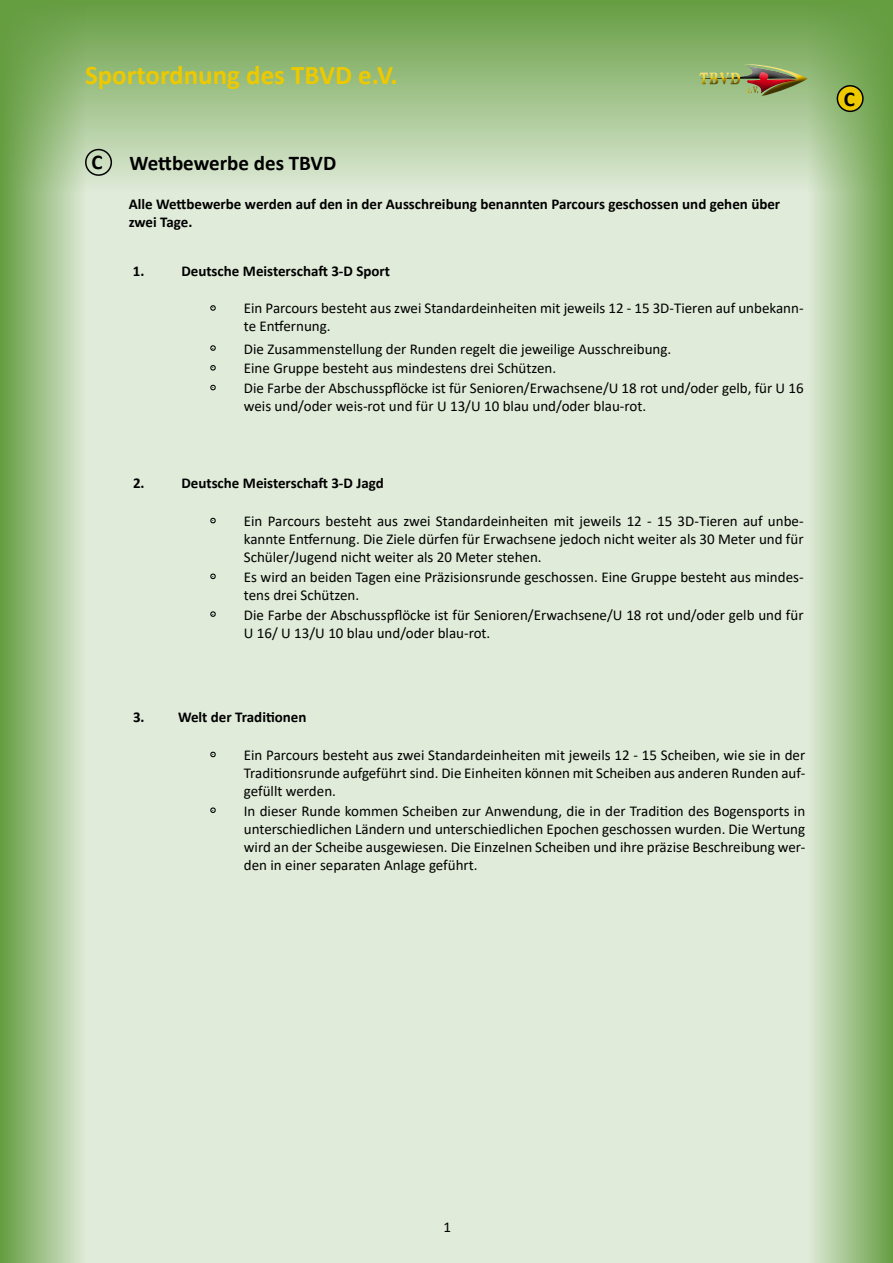
<style>
.page{position:relative;width:893px;height:1263px;background:#fff}
.page>*{position:absolute;margin:0;border:0;box-sizing:border-box;transform-origin:0 0}
.t1{font:700 27px "Calibri";color:#eec900}
.t2{font:700 21px "Calibri";color:#000}
.t3{font:15px/18px "Calibri";color:#000}
.t4{font:700 15px/18px "Calibri";color:#000}
.t5{font:8.7px "Calibri";color:#000}
</style>
<div class="page">
<div style="left:0;top:1px;width:893px;height:1262px;background:#e0ebd9"></div>
<div style="left:0;top:0;width:893px;height:191px;background:linear-gradient(to bottom,#649c40,#dee9d6)"></div>
<svg style="left:808px;top:0;width:85px;height:1263px;background:#9dc086"></svg>
<svg style="left:0;top:1px;width:85px;height:1262px;background:#9bbf85"></svg>
<div style="left:837px;top:86px;width:26px;height:25px;background:#eec900;border-radius:50%"></div>
<div style="left:837px;top:85px;width:27px;height:27px;border:2px solid #000;border-radius:50%"></div>
<div style="left:696px;top:64px;width:113px;height:40px;background:#000;opacity:.75"></div>
<div style="left:85px;top:149px;width:27px;height:27px;border:2px solid #000;border-radius:50%"></div>
<svg style="left:210px;top:751px;width:6px;height:7px"></svg>
<svg style="left:210px;top:807px;width:6px;height:6px"></svg>
<svg style="left:210px;top:305px;width:6px;height:6px"></svg>
<svg style="left:210px;top:345px;width:6px;height:6px"></svg>
<svg style="left:210px;top:365px;width:6px;height:6px"></svg>
<svg style="left:210px;top:384px;width:6px;height:7px"></svg>
<svg style="left:210px;top:517px;width:6px;height:7px"></svg>
<svg style="left:210px;top:573px;width:6px;height:7px"></svg>
<svg style="left:210px;top:611px;width:6px;height:6px"></svg>
<h1 class="t1" style="left:85px;top:56px;width:314px">Sportordnung des TBVD e.V.</h1>
<h2 class="t2" style="left:92px;top:147px;width:13px">C</h2>
<h2 class="t2" style="left:129px;top:148px;width:208px">Wettbewerbe des TBVD</h2>
<p class="t4" style="left:129px;top:195px;width:653px">Alle Wettbewerbe werden auf den in der Ausschreibung benannten Parcours geschossen und gehen über zwei Tage.</p>
<p class="t4" style="left:133px;top:261px;width:13px">1.</p>
<p class="t4" style="left:181px;top:261px;width:210px">Deutsche Meisterschaft 3-D Sport</p>
<p class="t5" style="left:212px;top:299px;width:4px">.</p>
<p class="t3" style="left:244px;top:299px;width:561px">Ein Parcours besteht aus zwei Standardeinheiten mit jeweils 12 - 15 3D-Tieren auf unbekann&shy;te Entfernung.</p>
<p class="t5" style="left:212px;top:340px;width:4px">.</p>
<p class="t3" style="left:244px;top:339px;width:429px">Die Zusammenstellung der Runden regelt die jeweilige Ausschreibung.</p>
<p class="t5" style="left:212px;top:359px;width:4px">.</p>
<p class="t3" style="left:244px;top:359px;width:314px">Eine Gruppe besteht aus mindestens drei Schützen.</p>
<p class="t5" style="left:212px;top:379px;width:4px">.</p>
<p class="t3" style="left:244px;top:379px;width:561px">Die Farbe der Abschusspflöcke ist für Senioren/Erwachsene/U 18 rot und/oder gelb, für U 16 weis und/oder weis-rot und für U 13/U 10 blau und/oder blau-rot.</p>
<p class="t4" style="left:133px;top:474px;width:13px">2.</p>
<p class="t4" style="left:181px;top:474px;width:204px">Deutsche Meisterschaft 3-D Jagd</p>
<p class="t5" style="left:212px;top:512px;width:4px">.</p>
<p class="t3" style="left:244px;top:512px;width:561px;text-align:justify">Ein Parcours besteht aus zwei Standardeinheiten mit jeweils 12 - 15 3D-Tieren auf unbe&shy;kannte Entfernung. Die Ziele dürfen für Erwachsene jedoch nicht weiter als 30 Meter und für Schüler/Jugend nicht weiter als 20 Meter stehen.</p>
<p class="t5" style="left:212px;top:568px;width:4px">.</p>
<p class="t3" style="left:244px;top:567px;width:561px">Es wird an beiden Tagen eine Präzisionsrunde geschossen. Eine Gruppe besteht aus mindes&shy;tens drei Schützen.</p>
<p class="t5" style="left:212px;top:606px;width:4px">.</p>
<p class="t3" style="left:244px;top:605px;width:561px">Die Farbe der Abschusspflöcke ist für Senioren/Erwachsene/U 18 rot und/oder gelb und für<br>U 16/ U 13/U 10 blau und/oder blau-rot.</p>
<p class="t4" style="left:133px;top:708px;width:175px">3. Welt der Traditionen</p>
<p class="t5" style="left:212px;top:746px;width:4px">.</p>
<p class="t3" style="left:244px;top:745px;width:563px;text-align:justify">Ein Parcours besteht aus zwei Standardeinheiten mit jeweils 12 - 15 Scheiben, wie sie in der Traditionsrunde aufgeführt sind. Die Einheiten können mit Scheiben aus anderen Runden auf&shy;gefüllt werden.</p>
<p class="t5" style="left:212px;top:802px;width:4px">.</p>
<p class="t3" style="left:244px;top:801px;width:563px;text-align:justify">In dieser Runde kommen Scheiben zur Anwendung, die in der Tradition des Bogensports in unterschiedlichen Ländern und unterschiedlichen Epochen geschossen wurden. Die Wertung wird an der Scheibe ausgewiesen. Die Einzelnen Scheiben und ihre präzise Beschreibung wer&shy;den in einer separaten Anlage geführt.</p>
<h2 class="t2" style="left:844px;top:84px;width:13px">C</h2>
<p class="t3" style="left:444px;top:1217px;width:9px">1</p>
</div>
